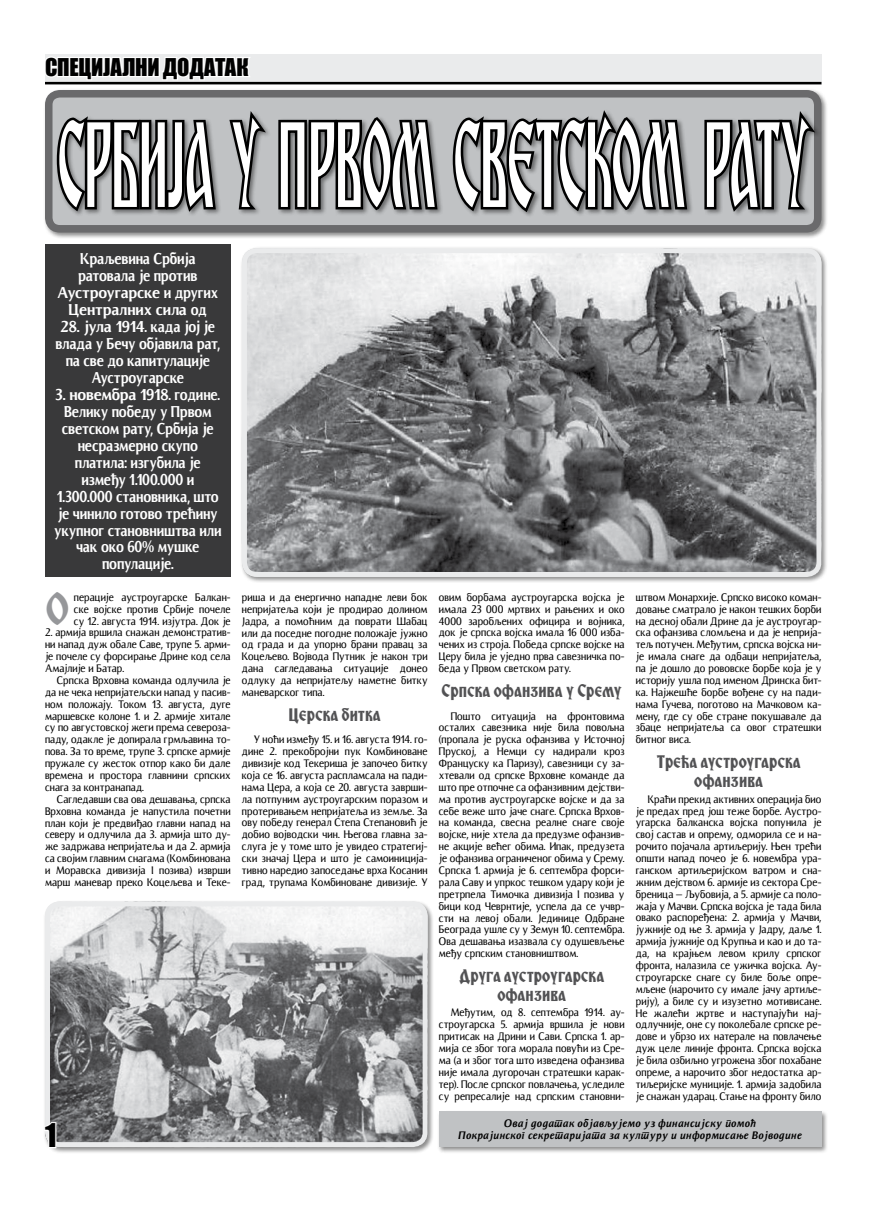
<style>
.page{position:relative;width:874px;height:1219px;background:#fff}
.page>*{position:absolute;margin:0;border:0;box-sizing:border-box;transform-origin:0 0}
.t1{font:112.5px "Miroslav";letter-spacing:-.045em;color:#fff;scale:.48 1}
.t2{font:42.88px "Miroslav";color:#96979a}
.t3{font:30px "Impact Unicode";color:#000}
.t4{font:22.5px "Impact Unicode";letter-spacing:-.01em;color:#000}
.t5{font:17.5px/18.8px "Miroslav Crn";letter-spacing:-.055em;color:#525254;text-align:center}
.t6{font:700 16.25px/17px "Resavska BG Sans";letter-spacing:-.01em;color:#fff;text-align:center}
.t7{font:700 16.25px/17px "Resavska BG Sans";letter-spacing:-.01em;color:#fff;text-align:center;scale:.9 1}
.t8{font:11.25px/11.9px "Resavska BG Sans";letter-spacing:.01em;color:#000;text-align:justify}
.t9{font:italic 700 11.25px/11.9px "Resavska BG Sans";letter-spacing:-.01em;color:#000;text-align:center}
</style>
<div class="page">
<div style="left:45px;top:54px;width:776px;height:30px;background:#eaebec"></div>
<hr style="left:45px;top:82px;width:776px;height:2px;background:#000">
<div style="left:43px;top:88px;width:785px;height:151px;background:#000;opacity:.45"></div>
<div style="left:49px;top:94px;width:768px;height:135px;background:#c0c2c4;border-radius:11px"></div>
<div style="left:45px;top:90px;width:776px;height:142px;border:8px solid #6a6a6c;border-radius:11px"></div>
<div style="left:55px;top:109px;width:766px;height:109px;background:#c0c2c4"></div>
<svg style="left:43px;top:57px;width:397px;height:182px"></svg>
<svg style="left:452px;top:110px;width:238px;height:106px"></svg>
<svg style="left:704px;top:104px;width:117px;height:112px"></svg>
<div style="left:437px;top:1110px;width:391px;height:44px;background:#000;opacity:.45"></div>
<div style="left:439px;top:1111px;width:382px;height:36px;background:#c0c2c4"></div>
<div style="left:240px;top:247px;width:588px;height:337px;background:#000;opacity:.45"></div>
<img style="left:242px;top:248px;width:579px;height:328px">
<div style="left:242px;top:248px;width:579px;height:329px;border:5px solid #eaebec;border-radius:12px"></div>
<div style="left:45px;top:244px;width:186px;height:333px;background:#39393a"></div>
<div style="left:43px;top:900px;width:392px;height:254px;background:#000;opacity:.45"></div>
<img style="left:45px;top:901px;width:383px;height:246px">
<div style="left:45px;top:901px;width:383px;height:246px;border:5px solid #eaebec;border-radius:12px"></div>
<svg style="left:43px;top:1120px;width:15px;height:29px"></svg>
<h3 class="t4" style="left:45px;top:50px;width:205px">СПЕЦИЈАЛНИ ДОДАТАК</h3>
<h1 class="t1" style="left:57px;top:94px;width:1568px">СРБИЈА У ПРВОМ СВЕТСКОМ РАТУ</h1>
<h3 class="t7" style="left:57px;top:250px;width:181px">Краљевина Србија ратовала је против<br>Аустроугарске и других<br>Централних сила од</h3>
<h3 class="t6" style="left:55px;top:318px;width:166px">28. јула 1914. када јој је влада у Бечу објавила рат, па све до капитулације<br>Аустроугарске</h3>
<p class="t6" style="left:54px;top:386px;width:169px">3. новембра 1918. године.<br>Велику победу у Првом светском рату, Србија је несразмерно скупо платила: изгубила је између 1.100.000 и<br>1.300.000 становника, што је чинило готово трећину укупног становништва или чак око 60% мушке популације.</p>
<h2 class="t2" style="left:45px;top:581px;width:26px">О</h2>
<p class="t8" style="left:74px;top:591px;width:158px">перације аустроугарске Балкан&shy;ске војске против Србије почеле су 12. августа 1914. изјутра. Док је</p>
<p class="t8" style="left:45px;top:627px;width:187px">2. армија вршила снажан демонстратив&shy;ни напад дуж обале Саве, трупе 5. арми&shy;је почеле су форсирање Дрине код села Амајлије и Батар.</p>
<p class="t8" style="left:45px;top:674px;width:187px;text-indent:12px">Српска Врховна команда одлучила је да не чека непријатељски напад у пасив&shy;ном положају. Током 13. августа, дуге маршевске колоне 1. и 2. армије хитале су по августовској жеги према североза&shy;паду, одакле је допирала грмљавина то&shy;пова. За то време, трупе 3. српске армије пружале су жесток отпор како би дале времена и простора главнини српских снага за контранапад.</p>
<p class="t8" style="left:45px;top:793px;width:187px;text-indent:12px">Сагледавши сва ова дешавања, српска Врховна команда је напустила почетни план који је предвиђао главни напад на северу и одлучила да 3. армија што ду&shy;же задржава непријатеља и да 2. армија са својим главним снагама (Комбинована и Моравска дивизија I позива) изврши марш маневар преко Коцељева и Теке-</p>
<h3 class="t3" style="left:45px;top:1112px;width:13px">1</h3>
<p class="t8" style="left:242px;top:591px;width:187px">риша и да енергично нападне леви бок непријатеља који је продирао долином Јадра, а помоћним да поврати Шабац или да поседне погодне положаје јужно од града и да упорно брани правац за Коцељево. Војвода Путник је након три дана сагледавања ситуације донео одлуку да непријатељу наметне битку маневарског типа.</p>
<h3 class="t5" style="left:288px;top:705px;width:95px">Церска битка</h3>
<p class="t8" style="left:242px;top:733px;width:187px;text-indent:12px">У ноћи између 15. и 16. августа 1914. го&shy;дине 2. прекобројни пук Комбиноване дивизије код Текериша је започео битку која се 16. августа распламсала на пади&shy;нама Цера, а која се 20. августа заврши&shy;ла потпуним аустроугарским поразом и протеривањем непријатеља из земље. За ову победу генерал Степа Степановић је добио војводски чин. Његова главна за&shy;слуга је у томе што је увидео стратегиј&shy;ски значај Цера и што је самоиниција&shy;тивно наредио запоседање врха Косанин град, трупама Комбиноване дивизије. У</p>
<p class="t8" style="left:636px;top:591px;width:187px">штвом Монархије. Српско високо коман&shy;довање сматрало је након тешких борби на десној обали Дрине да је аустроугар&shy;ска офанзива сломљена и да је неприја&shy;тељ потучен. Међутим, српска војска ни&shy;је имала снаге да одбаци непријатеља, па је дошло до рововске борбе која је у историју ушла под именом Дринска бит&shy;ка. Најжешће борбе вођене су на пади&shy;нама Гучева, поготово на Мачковом ка&shy;мену, где су обе стране покушавале да збаце непријатеља са овог стратешки битног виса.</p>
<h3 class="t5" style="left:656px;top:752px;width:147px">Трећа аустроугарска офанзива</h3>
<p class="t8" style="left:636px;top:793px;width:187px;text-indent:12px">Краћи прекид активних операција био је предах пред још теже борбе. Аустро&shy;угарска балканска војска попунила је свој састав и опрему, одморила се и на&shy;рочито појачала артиљерију. Њен трећи општи напад почео је 6. новембра ура&shy;ганском артиљеријском ватром и сна&shy;жним дејством 6. армије из сектора Сре&shy;бреница – Љубовија, а 5. армије са поло&shy;жаја у Мачви. Српска војска је тада била овако распоређена: 2. армија у Мачви, јужније од ње 3. армија у Јадру, даље 1. армија јужније од Крупња и као и до та&shy;да, на крајњем левом крилу српског фронта, налазила се ужичка војска. Ау&shy;строугарске снаге су биле боље опре&shy;мљене (нарочито су имале јачу артиље&shy;рију), а биле су и изузетно мотивисане.<br>Не жалећи жртве и наступајући нај&shy;одлучније, оне су поколебале српске ре&shy;дове и убрзо их натерале на повлачење дуж целе линије фронта. Српска војска је била озбиљно угрожена због похабане опреме, а нарочито због недостатка ар&shy;тиљеријске муниције. 1. армија задобила је снажан ударац. Стање на фронту било</p>
<p class="t9" style="left:458px;top:1118px;width:345px">Овај додатак објављујемо уз финансијску помоћ<br>Покрајинског секретаријата за културу и информисање Војводине</p>
<p class="t8" style="left:439px;top:591px;width:187px">овим борбама аустроугарска војска је имала 23 000 мртвих и рањених и око 4000 заробљених официра и војника, док је српска војска имала 16 000 изба&shy;чених из строја. Победа српске војске на Церу била је уједно прва савезничка по&shy;беда у Првом светском рату.</p>
<h3 class="t5" style="left:441px;top:681px;width:183px">Српска офанзива у Срему</h3>
<p class="t8" style="left:439px;top:710px;width:187px;text-indent:12px">Пошто ситуација на фронтовима осталих савезника није била повољна (пропала је руска офанзива у Источној Пруској, а Немци су надирали кроз Француску ка Паризу), савезници су за&shy;хтевали од српске Врховне команде да што пре отпочне са офанзивним дејстви&shy;ма против аустроугарске војске и да за себе веже што јаче снаге. Српска Врхов&shy;на команда, свесна реалне снаге своје војске, није хтела да предузме офанзив&shy;не акције већег обима. Ипак, предузета је офанзива ограниченог обима у Срему.<br>Српска 1. армија је 6. септембра форси&shy;рала Саву и упркос тешком удару који је претрпела Тимочка дивизија I позива у бици код Чеврнтије, успела да се учвр&shy;сти на левој обали. Јединице Одбране Београда ушле су у Земун 10. септембра.<br>Ова дешавања изазвала су одушевљење међу српским становништвом.</p>
<h3 class="t5" style="left:458px;top:966px;width:148px">Друга аустроугарска офанзива</h3>
<p class="t8" style="left:439px;top:1007px;width:187px;text-indent:12px">Међутим, од 8. септембра 1914. ау&shy;строугарска 5. армија вршила је нови притисак на Дрини и Сави. Српска 1. ар&shy;мија се због тога морала повући из Сре&shy;ма (а и због тога што изведена офанзива није имала дугорочан стратешки карак&shy;тер). После српског повлачења, уследиле су репресалије над српским становни-</p>
</div>
